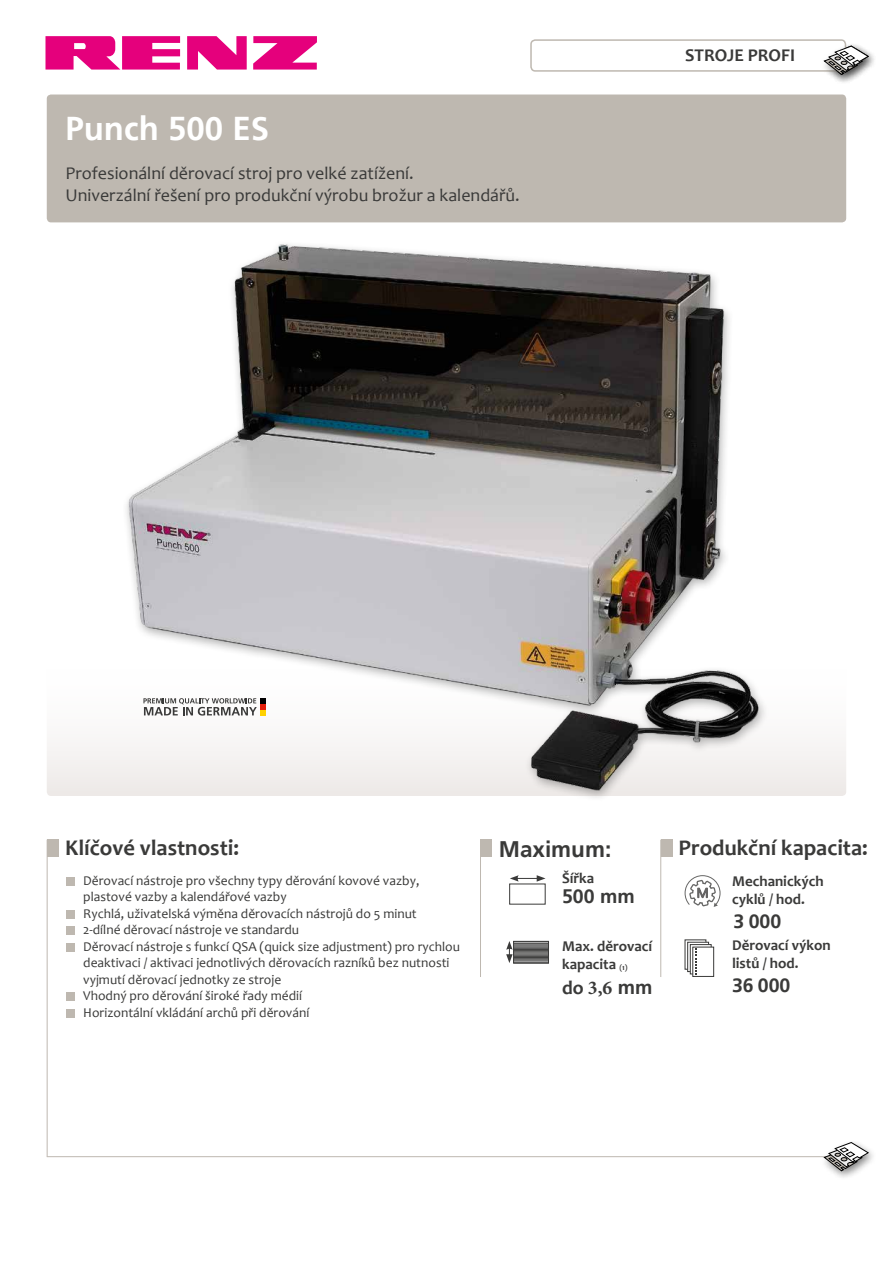
<style>
.page{position:relative;width:893px;height:1263px;background:#fff}
.page>*{position:absolute;margin:0;border:0;box-sizing:border-box;transform-origin:0 0}
.t1{font:700 33px "Frutiger LT";color:#fff}
.t2{font:700 22.5px "Candara";color:#3a3a39}
.t3{font:700 22.5px "Frutiger LT";color:#3a3a39}
.t4{font:700 19.5px "Frutiger LT";color:#3a3a39}
.t5{font:700 19.5px "Minion Pro";color:#3a3a39}
.t6{font:18px/21.6px "Candara";color:#3a3a39}
.t7{font:700 18px "Candara";color:#3a3a39}
.t8{font:700 15px/18px "Candara";color:#3a3a39}
.t9{font:13.5px/16.5px "Candara";color:#3a3a39}
.s1{font-size:7.95px}
.s2{font-family:"Candara"}
.s3{font-family:"Frutiger LT"}
</style>
<div class="page">
<div style="left:47px;top:95px;width:799px;height:127px;background:#beb8b0;border-radius:4px"></div>
<div style="left:47px;top:659px;width:799px;height:137px;background:linear-gradient(to bottom,#fff,#efebe9);border-radius:4px"></div>
<hr style="left:47px;top:1156px;width:799px;height:1px;background:#beb8b0">
<svg style="left:187px;top:36px;width:60px;height:34px"></svg>
<svg style="left:253px;top:36px;width:64px;height:34px"></svg>
<svg style="left:45px;top:36px;width:135px;height:34px"></svg>
<svg style="left:510px;top:875px;width:35px;height:7px"></svg>
<svg style="left:684px;top:875px;width:37px;height:32px"></svg>
<div style="left:513px;top:941px;width:36px;height:22px;border:1px solid #3a3a39"></div>
<svg style="left:506px;top:941px;width:7px;height:22px"></svg>
<hr style="left:513px;top:944px;width:35px;height:1px;background:#3a3a39">
<hr style="left:513px;top:946px;width:35px;height:1px;background:#3a3a39">
<hr style="left:513px;top:947px;width:35px;height:1px;background:#3a3a39">
<hr style="left:513px;top:948px;width:35px;height:1px;background:#3a3a39">
<hr style="left:513px;top:949px;width:35px;height:1px;background:#3a3a39">
<hr style="left:513px;top:950px;width:35px;height:1px;background:#3a3a39">
<hr style="left:513px;top:951px;width:35px;height:1px;background:#3a3a39">
<hr style="left:513px;top:953px;width:35px;height:1px;background:#3a3a39">
<hr style="left:513px;top:954px;width:35px;height:1px;background:#3a3a39">
<hr style="left:513px;top:955px;width:35px;height:1px;background:#3a3a39">
<hr style="left:513px;top:956px;width:35px;height:1px;background:#3a3a39">
<hr style="left:513px;top:957px;width:35px;height:1px;background:#3a3a39">
<hr style="left:513px;top:958px;width:35px;height:1px;background:#3a3a39">
<hr style="left:513px;top:959px;width:35px;height:1px;background:#3a3a39">
<hr style="left:513px;top:961px;width:35px;height:1px;background:#3a3a39">
<hr style="left:513px;top:943px;width:35px;height:1px;background:#3a3a39">
<hr style="left:513px;top:962px;width:36px;height:1px;background:#3a3a39">
<hr style="left:513px;top:941px;width:36px;height:1px;background:#3a3a39">
<svg style="left:685px;top:939px;width:21px;height:30px"></svg>
<div style="left:687px;top:942px;width:22px;height:30px;background:#d6d6d6;border:1px solid #3a3a39"></div>
<div style="left:690px;top:944px;width:22px;height:30px;background:#adadad;border:1px solid #3a3a39"></div>
<div style="left:692px;top:947px;width:22px;height:30px;background:#fff;border:1px solid #3a3a39"></div>
<svg style="left:695px;top:948px;width:1px;height:27px"></svg>
<div style="left:530px;top:39px;width:316px;height:33px;border:2px solid #beb8b0;border-radius:4px"></div>
<div style="left:819px;top:42px;width:58px;height:44px;background:#000;opacity:.5"></div>
<svg style="left:824px;top:46px;width:44px;height:29px"></svg>
<div style="left:819px;top:1139px;width:58px;height:43px;background:#000;opacity:.5"></div>
<svg style="left:824px;top:1142px;width:44px;height:29px"></svg>
<hr style="left:47px;top:840px;width:1px;height:317px;background:#beb8b0">
<div style="left:47px;top:840px;width:12px;height:17px;background:#beb8b0"></div>
<hr style="left:480px;top:840px;width:1px;height:137px;background:#beb8b0">
<div style="left:480px;top:840px;width:12px;height:17px;background:#beb8b0"></div>
<hr style="left:660px;top:840px;width:1px;height:137px;background:#beb8b0">
<div style="left:661px;top:840px;width:11px;height:17px;background:#beb8b0"></div>
<img style="left:105px;top:244px;width:672px;height:554px">
<svg style="left:143px;top:698px;width:123px;height:17px"></svg>
<div style="left:66px;top:877px;width:8px;height:9px;background:#beb8b0"></div>
<div style="left:66px;top:910px;width:8px;height:9px;background:#beb8b0"></div>
<div style="left:66px;top:943px;width:8px;height:9px;background:#beb8b0"></div>
<div style="left:66px;top:993px;width:8px;height:8px;background:#beb8b0"></div>
<div style="left:66px;top:1009px;width:8px;height:9px;background:#beb8b0"></div>
<div style="left:66px;top:927px;width:8px;height:8px;background:#beb8b0"></div>
<h1 class="t1" style="left:65px;top:110px;width:205px">Punch 500 ES</h1>
<h3 class="t6" style="left:65px;top:162px;width:456px">Profesionální děrovací stroj pro velké zatížení.<br>Univerzální řešení pro produkční výrobu brožur a kalendářů.</h3>
<h3 class="t7" style="left:685px;top:44px;width:111px">STROJE PROFI</h3>
<h2 class="t2" style="left:65px;top:833px;width:175px">Klíčové vlastnosti:</h2>
<p class="t9" style="left:83px;top:872px;width:378px">Děrovací nástroje pro všechny typy děrování kovové vazby, plastové vazby a kalendářové vazby<br>Rychlá, uživatelská výměna děrovacích nástrojů do 5 minut<br>2-dílné děrovací nástroje ve standardu<br>Děrovací nástroje s funkcí QSA (quick size adjustment) pro rychlou deaktivaci / aktivaci jednotlivých děrovacích razníků bez nutnosti vyjmutí děrovací jednotky ze stroje<br>Vhodný pro děrování široké řady médií<br>Horizontální vkládání archů při děrování</p>
<h2 class="t3" style="left:499px;top:835px;width:114px">Maximum:</h2>
<h2 class="t2" style="left:678px;top:834px;width:191px">Produkční kapacita:</h2>
<p class="t8" style="left:562px;top:868px;width:34px">Šířka</p>
<h3 class="t4" style="left:562px;top:884px;width:74px">500 mm</h3>
<p class="t8" style="left:562px;top:937px;width:92px">Max. děrovací kapacita <span class="s1">(1)</span></p>
<h3 class="t5" style="left:562px;top:974px;width:92px"><span class="s2">do</span> 3,6 <span class="s3">mm</span></h3>
<p class="t8" style="left:732px;top:872px;width:93px">Mechanických cyklů / hod.</p>
<h3 class="t4" style="left:734px;top:910px;width:49px">3 000</h3>
<p class="t8" style="left:732px;top:936px;width:100px">Děrovací výkon listů / hod.</p>
<h3 class="t4" style="left:732px;top:974px;width:60px">36 000</h3>
</div>
